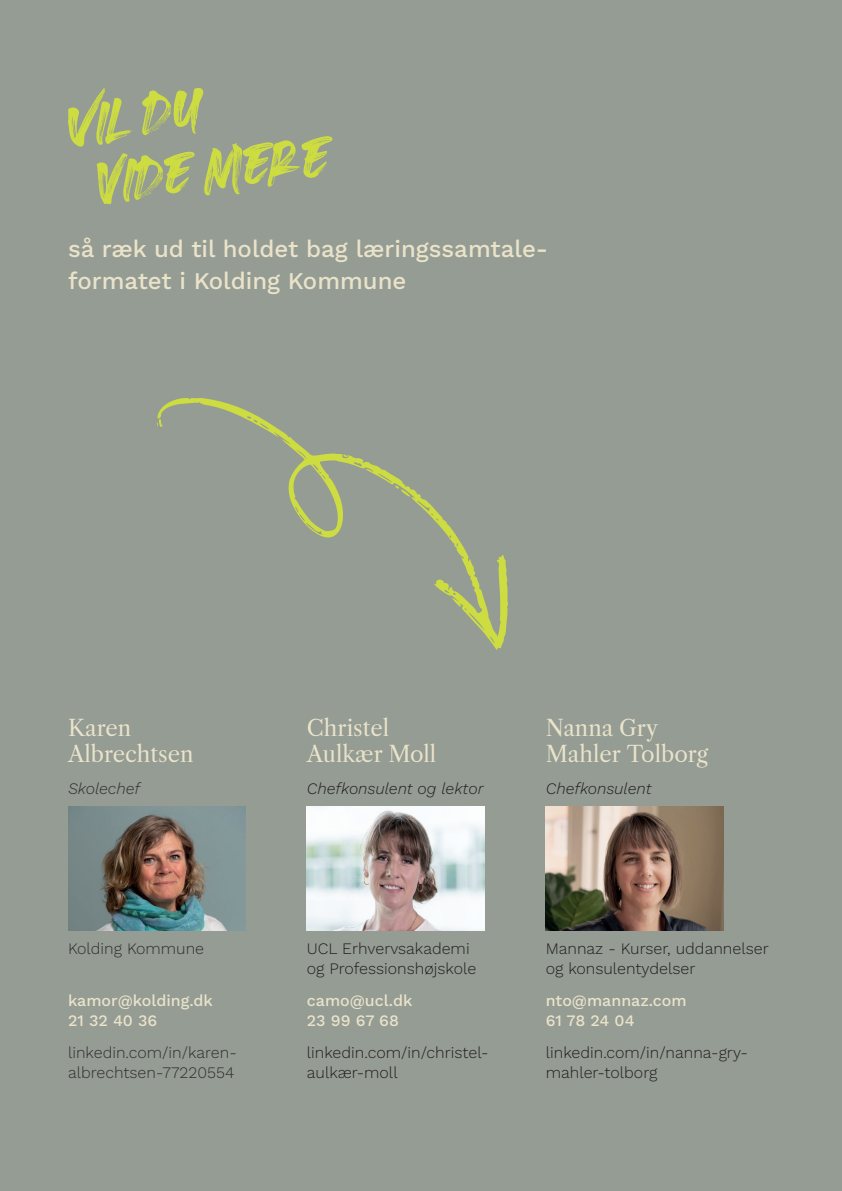
<style>
.page{position:relative;width:842px;height:1191px;background:#949c93}
.page>*{position:absolute;margin:0;border:0;box-sizing:border-box;transform-origin:0 0}
.t1{font:500 24px/32px "Work Sans";color:#eae3ca}
.t2{font:22px/26px "Libre Caslon Text";color:#eae3ca}
.t3{font:300 16px/20px "Work Sans";color:#231f20}
.t4{font:500 16px "Work Sans";color:#eae3ca}
.t5{font:300 16px "Work Sans";color:#312f30}
.t6{font:italic 16px "Work Sans";color:#231f20}
.t7{font:italic 16px "Work Sans";letter-spacing:-.005em;color:#312f30}
</style>
<div class="page">
<svg style="left:68px;top:88px;width:265px;height:116px"></svg>
<img style="left:68px;top:806px;width:177px;height:124px">
<img style="left:307px;top:806px;width:177px;height:124px">
<img style="left:546px;top:806px;width:177px;height:124px">
<svg style="left:157px;top:398px;width:351px;height:252px"></svg>
<p class="t1" style="left:68px;top:231px;width:482px">så ræk ud til holdet bag læringssamtale&shy;formatet i Kolding Kommune</p>
<p class="t2" style="left:68px;top:715px;width:65px">Karen</p>
<p class="t2" style="left:68px;top:741px;width:127px">Albrechtsen</p>
<p class="t7" style="left:68px;top:776px;width:73px">Skolechef</p>
<p class="t5" style="left:68px;top:936px;width:138px">Kolding Kommune</p>
<p class="t4" style="left:68px;top:988px;width:146px">kamor@kolding.dk</p>
<p class="t4" style="left:68px;top:1008px;width:91px">21 32 40 36</p>
<p class="t5" style="left:68px;top:1040px;width:170px">linkedin.com/in/karen-</p>
<p class="t5" style="left:68px;top:1060px;width:168px">albrechtsen-77220554</p>
<p class="t2" style="left:307px;top:715px;width:84px">Christel</p>
<p class="t2" style="left:307px;top:741px;width:131px">Aulkær Moll</p>
<p class="t6" style="left:307px;top:776px;width:178px">Chefkonsulent og lektor</p>
<p class="t3" style="left:307px;top:937px;width:164px">UCL Erhvervsakademi</p>
<p class="t3" style="left:307px;top:957px;width:171px">og Professionshøjskole</p>
<p class="t4" style="left:307px;top:988px;width:107px">camo@ucl.dk</p>
<p class="t4" style="left:307px;top:1008px;width:94px">23 99 67 68</p>
<p class="t3" style="left:307px;top:1041px;width:183px">linkedin.com/in/christel&shy;aulkær-moll</p>
<p class="t2" style="left:546px;top:715px;width:164px">Nanna Gry<br>Mahler Tolborg</p>
<p class="t6" style="left:546px;top:776px;width:107px">Chefkonsulent</p>
<p class="t3" style="left:546px;top:937px;width:225px">Mannaz - Kurser, uddannelser</p>
<p class="t3" style="left:546px;top:957px;width:151px">og konsulentydelser</p>
<p class="t4" style="left:546px;top:988px;width:142px">nto@mannaz.com</p>
<p class="t4" style="left:546px;top:1008px;width:90px">61 78 24 04</p>
<p class="t3" style="left:546px;top:1041px;width:204px">linkedin.com/in/nanna-gry&shy;mahler-tolborg</p>
</div>
